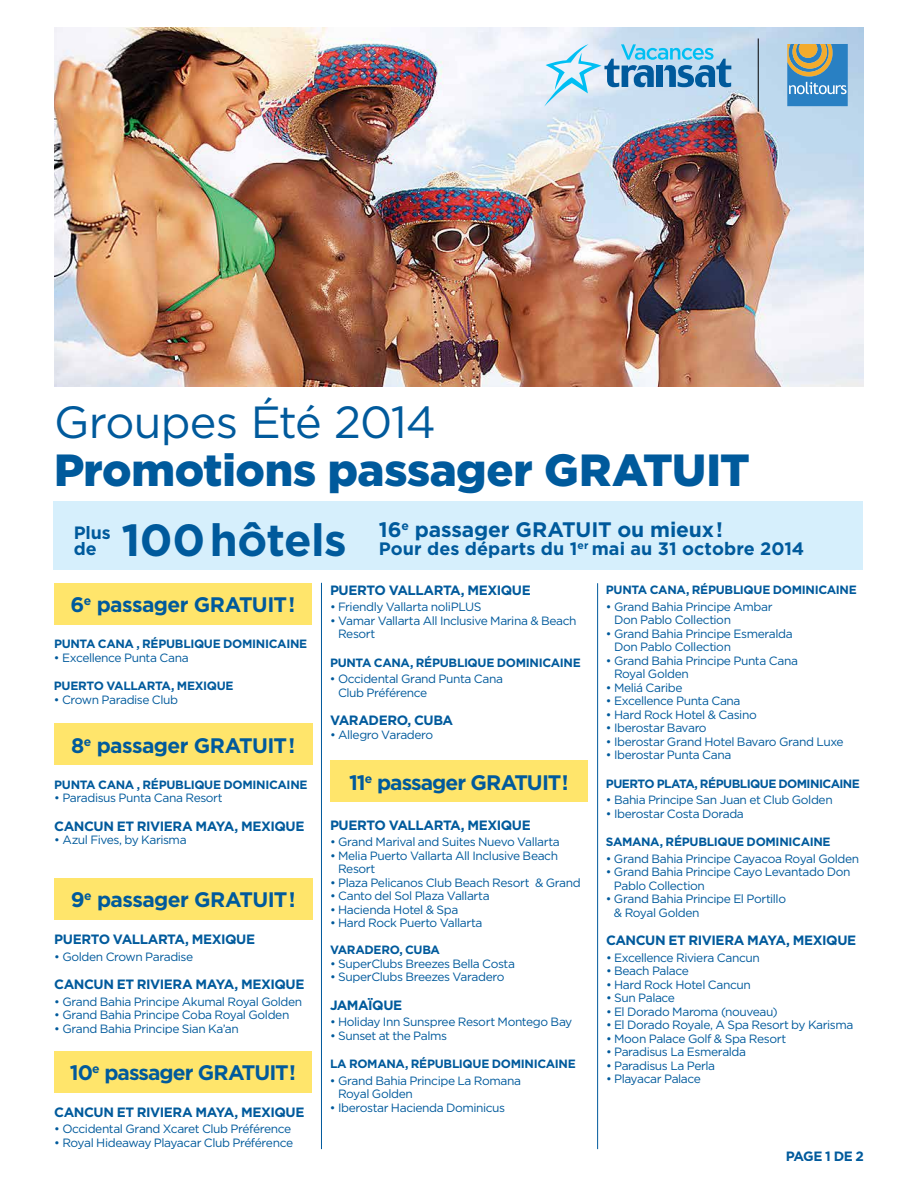
<style>
.page{position:relative;width:918px;height:1188px;background:#fff}
.page>*{position:absolute;margin:0;border:0;box-sizing:border-box;transform-origin:0 0}
.t1{font:900 45px "Gotham";letter-spacing:-.01em;color:#005a9c}
.t2{font:45px "Gotham";letter-spacing:-.025em;color:#005a9c}
.t3{font:700 21px "Gotham";letter-spacing:-.03em;color:#005a9c}
.t4{font:700 21px "Gotham";letter-spacing:-.05em;color:#005a9c}
.t5{font:700 21px "Gotham";letter-spacing:-.01em;color:#005a9c}
.t6{font:700 18px "Gotham";letter-spacing:.005em;color:#005a9c}
.t7{font:700 17.85px/16.5px "Gotham";color:#005a9c}
.t8{font:700 13.5px "Gotham";letter-spacing:-.03em;color:#005a9c}
.t9{font:12px/13.5px "Gotham";letter-spacing:-.035em;color:#005a9c}
.t10{font:700 12px "Gotham";letter-spacing:-.025em;color:#005a9c}
.t11{font:700 12px "Gotham";letter-spacing:-.045em;color:#005a9c}
.s1{font-size:45px}
</style>
<div class="page">
<div style="left:54px;top:724px;width:258px;height:41px;background:#ffe56b"></div>
<div style="left:54px;top:583px;width:258px;height:41px;background:#ffe56b"></div>
<div style="left:330px;top:760px;width:258px;height:41px;background:#ffe56b"></div>
<hr style="left:321px;top:583px;width:1px;height:566px;background:#005a9c">
<hr style="left:597px;top:583px;width:1px;height:566px;background:#005a9c">
<img style="left:55px;top:27px;width:808px;height:359px">
<div style="left:54px;top:878px;width:258px;height:41px;background:#ffe56b"></div>
<div style="left:54px;top:1051px;width:258px;height:41px;background:#ffe56b"></div>
<div style="left:53px;top:502px;width:810px;height:68px;background:#d6effc"></div>
<svg style="left:787px;top:44px;width:61px;height:62px;background:#6592a6"></svg>
<svg style="left:544px;top:44px;width:187px;height:63px;background:#a0cbe5"></svg>
<hr style="left:758px;top:38px;width:1px;height:74px;background:#000">
<h1 class="t2" style="left:54px;top:397px;width:384px">Groupes Été 2014</h1>
<h1 class="t1" style="left:54px;top:444px;width:697px">Promotions passager GRATUIT</h1>
<h3 class="t7" style="left:74px;top:524px;width:39px">PLUS<br>DE</h3>
<h2 class="t5" style="left:122px;top:517px;width:603px"><span class="s1">100HÔTELS</span> 16<sup>E</sup> PASSAGER GRATUIT OU MIEUX!</h2>
<h3 class="t6" style="left:379px;top:538px;width:427px">POUR DES DÉPARTS DU 1<sup>ER</sup> MAI AU 31 OCTOBRE 2014</h3>
<h2 class="t3" style="left:71px;top:593px;width:226px">6<sup>E</sup> PASSAGER GRATUIT!</h2>
<p class="t10" style="left:54px;top:637px;width:218px">PUNTA CANA , RÉPU BLIQUE DOMI NICAI</p>
<p class="t10" style="left:290px;top:637px;width:19px">NE</p>
<p class="t9" style="left:54px;top:651px;width:136px">• Excellence Punta Cana</p>
<p class="t10" style="left:54px;top:679px;width:93px">PUERTO VALLARTA</p>
<p class="t10" style="left:171px;top:679px;width:64px">, MEXIQUE</p>
<p class="t9" style="left:54px;top:693px;width:126px">• Crown Paradise Club</p>
<h2 class="t3" style="left:71px;top:733px;width:226px">8<sup>E</sup> PASSAGER GRATUIT!</h2>
<p class="t10" style="left:54px;top:778px;width:218px">PUNTA CANA , RÉPU BLIQUE DOMI NICAI</p>
<p class="t10" style="left:290px;top:778px;width:19px">NE</p>
<p class="t9" style="left:54px;top:791px;width:170px">• Paradisus Punta Cana Resort</p>
<p class="t8" style="left:54px;top:818px;width:252px">CAN CUN ET RIVI ERA MAYA, MEXI QUE</p>
<p class="t9" style="left:54px;top:833px;width:134px">• Azul Fives, by Karisma</p>
<h2 class="t3" style="left:71px;top:888px;width:226px">9<sup>E</sup> PASSAGER GRATUIT!</h2>
<p class="t8" style="left:54px;top:932px;width:104px">PUERTO VALLARTA</p>
<p class="t8" style="left:185px;top:932px;width:71px">, MEXIQUE</p>
<p class="t9" style="left:54px;top:950px;width:140px">• Golden Crown Paradise</p>
<p class="t8" style="left:54px;top:977px;width:252px">CAN CUN ET RIVI ERA MAYA, M EXI QUE</p>
<p class="t9" style="left:54px;top:995px;width:250px">• Grand Bahia Principe Akumal Royal Golden</p>
<p class="t9" style="left:54px;top:1008px;width:237px">• Grand Bahia Principe Coba Royal Golden</p>
<p class="t9" style="left:54px;top:1022px;width:186px">• Grand Bahia Principe Sian Ka’an</p>
<h2 class="t4" style="left:70px;top:1061px;width:228px">10<sup>E</sup> PASSAGER GRATUIT!</h2>
<p class="t8" style="left:54px;top:1104px;width:252px">CAN CUN ET RIVI ERA MAYA, M EXI QUE</p>
<p class="t9" style="left:54px;top:1122px;width:238px">• Occidental Grand Xcaret Club Préférence</p>
<p class="t9" style="left:54px;top:1135px;width:240px">• Royal Hideaway Playacar Club Préférence</p>
<p class="t8" style="left:330px;top:582px;width:104px">PUERTO VALLARTA</p>
<p class="t8" style="left:461px;top:582px;width:71px">, MEXIQUE</p>
<p class="t9" style="left:330px;top:600px;width:153px">• Friendly Vallarta noliPLUS</p>
<p class="t9" style="left:338px;top:614px;width:240px;text-indent:-8px">• Vamar Vallarta All Inclusive Marina &amp; Beach<br>Resort</p>
<p class="t10" style="left:330px;top:656px;width:216px">PUNTA CANA, RÉPUBLIQUE DOMI NICAI</p>
<p class="t10" style="left:564px;top:656px;width:19px">NE</p>
<p class="t9" style="left:338px;top:672px;width:167px;text-indent:-8px">• Occidental Grand Punta Cana<br>Club Préférence</p>
<p class="t8" style="left:330px;top:713px;width:11px">VARAD</p>
<p class="t8" style="left:379px;top:713px;width:73px">ERO, CUBA</p>
<p class="t9" style="left:330px;top:728px;width:105px">• Allegro Varadero</p>
<h2 class="t4" style="left:349px;top:770px;width:221px">11<sup>E</sup> PASSAGER GRATUIT!</h2>
<p class="t8" style="left:330px;top:817px;width:104px">PUERTO VALLARTA</p>
<p class="t8" style="left:461px;top:817px;width:71px">, MEXIQUE</p>
<p class="t9" style="left:330px;top:835px;width:231px">• Grand Marival and Suites Nuevo Vallarta</p>
<p class="t9" style="left:338px;top:848px;width:221px;text-indent:-8px">• Melia Puerto Vallarta All Inclusive Beach<br>Resort</p>
<p class="t9" style="left:330px;top:875px;width:252px">• Plaza Pelicanos Club Beach Resort &amp; Grand</p>
<p class="t9" style="left:330px;top:889px;width:161px">• Canto del Sol Plaza Vallarta</p>
<p class="t9" style="left:330px;top:902px;width:130px">• Hacienda Hotel &amp; Spa</p>
<p class="t9" style="left:330px;top:916px;width:154px">• Hard Rock Puerto Vallarta</p>
<p class="t10" style="left:330px;top:943px;width:10px">VARAD</p>
<p class="t10" style="left:374px;top:943px;width:66px">ERO, CUBA</p>
<p class="t9" style="left:330px;top:956px;width:187px">• SuperClubs Breezes Bella Costa</p>
<p class="t9" style="left:330px;top:970px;width:176px">• SuperClubs Breezes Varadero</p>
<p class="t8" style="left:330px;top:997px;width:74px">JAMAÏQUE</p>
<p class="t9" style="left:330px;top:1015px;width:244px">• Holiday Inn Sunspree Resort Montego Bay</p>
<p class="t9" style="left:330px;top:1028px;width:119px">• Sunset at the Palms</p>
<p class="t10" style="left:330px;top:1057px;width:211px">LA ROMANA, RÉPUBLIQUE DOMI NICAI</p>
<p class="t10" style="left:559px;top:1057px;width:19px">NE</p>
<p class="t9" style="left:338px;top:1073px;width:185px;text-indent:-8px">• Grand Bahia Principe La Romana<br>Royal Golden</p>
<p class="t9" style="left:330px;top:1100px;width:177px">• Iberostar Hacienda Dominicus</p>
<p class="t10" style="left:606px;top:583px;width:216px">PUNTA CANA, RÉPUBLIQUE DOMI NICAI</p>
<p class="t10" style="left:840px;top:583px;width:19px">NE</p>
<p class="t9" style="left:614px;top:599px;width:160px;text-indent:-8px">• Grand Bahia Principe Ambar<br>Don Pablo Collection</p>
<p class="t9" style="left:614px;top:626px;width:180px;text-indent:-8px">• Grand Bahia Principe Esmeralda<br>Don Pablo Collection</p>
<p class="t9" style="left:614px;top:653px;width:185px;text-indent:-8px">• Grand Bahia Principe Punta Cana<br>Royal Golden</p>
<p class="t9" style="left:606px;top:680px;width:78px">• Meliá Caribe</p>
<p class="t9" style="left:606px;top:694px;width:136px">• Excellence Punta Cana</p>
<p class="t9" style="left:606px;top:707px;width:152px">• Hard Rock Hotel &amp; Casino</p>
<p class="t9" style="left:606px;top:721px;width:102px">• Iberostar Bavaro</p>
<p class="t9" style="left:606px;top:734px;width:239px">• Iberostar Grand Hotel Bavaro Grand Luxe</p>
<p class="t9" style="left:606px;top:748px;width:127px">• Iberostar Punta Cana</p>
<p class="t10" style="left:606px;top:776px;width:74px">PUERTO PLATA</p>
<p class="t11" style="left:695px;top:776px;width:131px">, RÉPUBLIQUE DOMI NICAI</p>
<p class="t10" style="left:843px;top:776px;width:19px">NE</p>
<p class="t9" style="left:606px;top:793px;width:228px">• Bahia Principe San Juan et Club Golden</p>
<p class="t9" style="left:606px;top:806px;width:140px">• Iberostar Costa Dorada</p>
<p class="t10" style="left:606px;top:835px;width:190px">SAMANA, RÉPU BLIQUE DOMI NICAI</p>
<p class="t10" style="left:813px;top:835px;width:19px">NE</p>
<p class="t9" style="left:606px;top:851px;width:255px">• Grand Bahia Principe Cayacoa Royal Golden</p>
<p class="t9" style="left:614px;top:865px;width:238px;text-indent:-8px">• Grand Bahia Principe Cayo Levantado Don<br>Pablo Collection</p>
<p class="t9" style="left:614px;top:892px;width:174px;text-indent:-8px">• Grand Bahia Principe El Portillo &amp; Royal Golden</p>
<p class="t8" style="left:606px;top:933px;width:252px">CAN CUN ET RIVI ERA MAYA, M EXI QUE</p>
<p class="t9" style="left:606px;top:950px;width:155px">• Excellence Riviera Cancun</p>
<p class="t9" style="left:606px;top:964px;width:84px">• Beach Palace</p>
<p class="t9" style="left:606px;top:977px;width:146px">• Hard Rock Hotel Cancun</p>
<p class="t9" style="left:606px;top:991px;width:71px">• Sun Palace</p>
<p class="t9" style="left:606px;top:1004px;width:173px">• El Dorado Maroma (nouveau)</p>
<p class="t9" style="left:606px;top:1018px;width:249px">• El Dorado Royale, A Spa Resort by Karisma</p>
<p class="t9" style="left:606px;top:1031px;width:182px">• Moon Palace Golf &amp; Spa Resort</p>
<p class="t9" style="left:606px;top:1045px;width:142px">• Paradisus La Esmeralda</p>
<p class="t9" style="left:606px;top:1058px;width:111px">• Paradisus La Perla</p>
<p class="t9" style="left:606px;top:1072px;width:96px">• Playacar Palace</p>
<p class="t8" style="left:786px;top:1149px;width:10px">PAG</p>
<p class="t8" style="left:814px;top:1149px;width:52px">E 1 DE 2</p>
</div>
